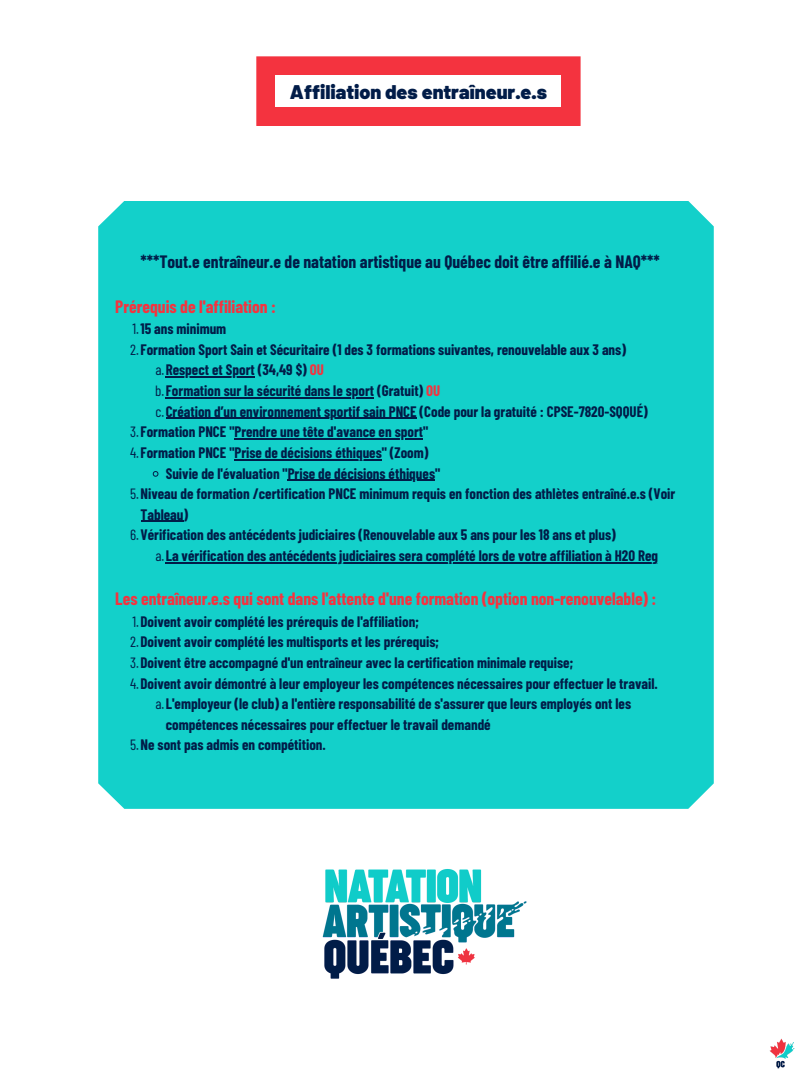
<style>
.page{position:relative;width:810px;height:1080px;background:#fff}
.page>*{position:absolute;margin:0;border:0;box-sizing:border-box;transform-origin:0 0}
.t1{font:900 19.75px "Barlow";color:#011c48}
.t2{font:700 17.5px "Barlow Condensed";color:#f4333f}
.t3{font:700 17.5px "Barlow Condensed";color:#011c48}
.t4{font:700 14.81px/20.6px "Barlow Condensed";color:#011c48}
.s1{font-weight:400}
.s2{color:#f4333f}
</style>
<div class="page">
<div style="left:256px;top:56px;width:325px;height:70px;background:#f4333f"></div>
<div style="left:276px;top:76px;width:285px;height:31px;background:#fff"></div>
<img style="left:769px;top:1038px;width:26px;height:31px">
<div style="left:98px;top:201px;width:616px;height:608px;background:#13d0ca"></div>
<hr style="left:166px;top:376px;width:89px;height:2px;background:#011c48">
<hr style="left:166px;top:397px;width:208px;height:1px;background:#011c48">
<hr style="left:166px;top:418px;width:251px;height:1px;background:#011c48">
<hr style="left:234px;top:438px;width:189px;height:2px;background:#011c48">
<hr style="left:234px;top:459px;width:148px;height:1px;background:#011c48">
<svg style="left:153px;top:471px;width:6px;height:6px"></svg>
<hr style="left:288px;top:480px;width:147px;height:1px;background:#011c48">
<hr style="left:141px;top:521px;width:42px;height:1px;background:#011c48">
<hr style="left:166px;top:562px;width:492px;height:1px;background:#011c48">
<img style="left:322px;top:868px;width:205px;height:111px">
<p class="t1" style="left:290px;top:79px;width:259px">Affiliation des entraîneur.e.s</p>
<p class="t3" style="left:140px;top:250px;width:521px">***Tout.e entraîneur.e de natation artistique au Québec doit être affilié.e à NAQ***</p>
<p class="t2" style="left:115px;top:295px;width:162px">Prérequis de l'affiliation :</p>
<p class="t4" style="left:132px;top:318px;width:95px"><span class="s1">1.</span>15 ans minimum</p>
<p class="t4" style="left:130px;top:339px;width:497px"><span class="s1">2.</span>Formation Sport Sain et Sécuritaire (1 des 3 formations suivantes, renouvelable aux 3 ans)</p>
<p class="t4" style="left:155px;top:359px;width:170px"><span class="s1">a.</span>Respect et Sport (34,49 $) <span class="s2">OU</span></p>
<p class="t4" style="left:155px;top:380px;width:287px"><span class="s1">b.</span>Formation sur la sécurité dans le sport (Gratuit) <span class="s2">OU</span></p>
<p class="t4" style="left:155px;top:400px;width:494px"><span class="s1">c.</span>Création d’un environnement sportif sain PNCE (Code pour la gratuité : CPSE-7820-SQQUÉ)</p>
<p class="t4" style="left:130px;top:421px;width:300px"><span class="s1">3.</span>Formation PNCE "Prendre une tête d'avance en sport"</p>
<p class="t4" style="left:130px;top:442px;width:300px"><span class="s1">4.</span>Formation PNCE "Prise de décisions éthiques" (Zoom)</p>
<p class="t4" style="left:166px;top:462px;width:276px">Suivie de l'évaluation "Prise de décisions éthiques"</p>
<p class="t4" style="left:141px;top:483px;width:536px;text-indent:-10px"><span class="s1">5.</span>Niveau de formation /certification PNCE minimum requis en fonction des athlètes entraîné.e.s (Voir<br>Tableau)</p>
<p class="t4" style="left:130px;top:524px;width:487px"><span class="s1">6.</span>Vérification des antécédents judiciaires (Renouvelable aux 5 ans pour les 18 ans et plus)</p>
<p class="t4" style="left:155px;top:545px;width:504px"><span class="s1">a.</span>La vérification des antécédents judiciaires sera complété lors de votre affiliation à H20 Reg</p>
<p class="t2" style="left:115px;top:588px;width:543px">Les entraîneur.e.s qui sont dans l'attente d'une formation (option non-renouvelable) :</p>
<p class="t4" style="left:132px;top:610px;width:288px"><span class="s1">1.</span>Doivent avoir complété les prérequis de l'affiliation;</p>
<p class="t4" style="left:130px;top:631px;width:310px"><span class="s1">2.</span>Doivent avoir complété les multisports et les prérequis;</p>
<p class="t4" style="left:130px;top:652px;width:444px"><span class="s1">3.</span>Doivent être accompagné d'un entraîneur avec la certification minimale requise;</p>
<p class="t4" style="left:130px;top:672px;width:529px"><span class="s1">4.</span>Doivent avoir démontré à leur employeur les compétences nécessaires pour effectuer le travail.</p>
<p class="t4" style="left:166px;top:693px;width:467px;text-indent:-10px"><span class="s1">a.</span>L'employeur (le club) a l'entière responsabilité de s'assurer que leurs employés ont les compétences nécessaires pour effectuer le travail demandé</p>
<p class="t4" style="left:130px;top:734px;width:197px"><span class="s1">5.</span>Ne sont pas admis en compétition.</p>
</div>
